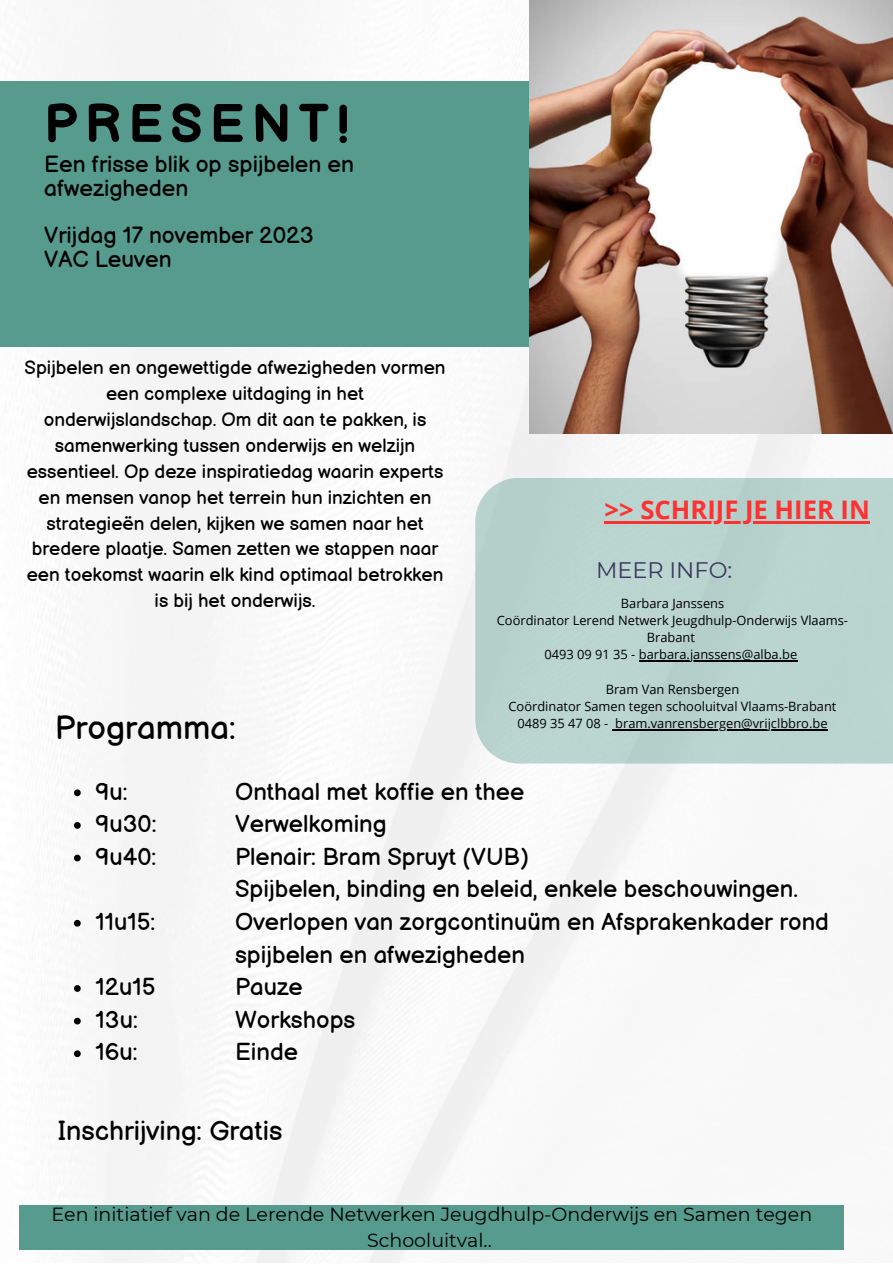
<style>
.page{position:relative;width:893px;height:1264px;background:#fff}
.page>*{position:absolute;margin:0;border:0;box-sizing:border-box;transform-origin:0 0}
.t1{font:700 52.8px "Balsamiq Sans";letter-spacing:.14em;color:#000}
.t2{font:33px "Balsamiq Sans";color:#000}
.t3{font:27px "Balsamiq Sans";color:#000}
.t4{font:700 25.65px "Open Sans";color:#ff3131}
.t5{font:24px/32.5px "Balsamiq Sans";color:#000}
.t6{font:22.8px/23.5px "Balsamiq Sans";color:#000}
.t7{font:22.35px "Montserrat";color:#3b365f}
.t8{font:19.05px/25.8px "Montserrat";color:#000;text-align:center}
.t9{font:18.9px/25.8px "Balsamiq Sans";color:#000;text-align:center}
.t10{font:12.9px/17.1px "Open Sans";color:#000;text-align:center}
</style>
<div class="page">
<img style="left:17px;top:0;width:875px;height:1262px">
<div style="left:0;top:81px;width:613px;height:266px;background:#579b8e"></div>
<img style="left:529px;top:0;width:363px;height:433px">
<div style="left:475px;top:478px;width:417px;height:285px;background:#bad4cf"></div>
<svg style="left:74px;top:789px;width:7px;height:7px"></svg>
<svg style="left:74px;top:822px;width:7px;height:6px"></svg>
<svg style="left:74px;top:854px;width:7px;height:7px"></svg>
<svg style="left:74px;top:919px;width:7px;height:7px"></svg>
<svg style="left:74px;top:985px;width:7px;height:6px"></svg>
<svg style="left:74px;top:1017px;width:7px;height:7px"></svg>
<svg style="left:74px;top:1050px;width:7px;height:7px"></svg>
<div style="left:20px;top:1204px;width:824px;height:45px;background:#579b8e"></div>
<hr style="left:604px;top:521px;width:265px;height:3px;background:#ff3131">
<hr style="left:639px;top:660px;width:158px;height:1px;background:#000">
<hr style="left:615px;top:729px;width:212px;height:1px;background:#000">
<p class="t1" style="left:44px;top:94px;width:307px">PRESENT!</p>
<p class="t6" style="left:44px;top:154px;width:311px">Een frisse blik op spijbelen en afwezigheden</p>
<p class="t6" style="left:44px;top:224px;width:271px">Vrijdag 17 november 2023</p>
<p class="t6" style="left:44px;top:248px;width:129px">VAC Leuven</p>
<p class="t9" style="left:25px;top:356px;width:422px">Spijbelen en ongewettigde afwezigheden vormen een complexe uitdaging in het onderwijslandschap. Om dit aan te pakken, is samenwerking tussen onderwijs en welzijn essentieel. Op deze inspiratiedag waarin experts en mensen vanop het terrein hun inzichten en strategieën delen, kijken we samen naar het bredere plaatje. Samen zetten we stappen naar een toekomst waarin elk kind optimaal betrokken is bij het onderwijs.</p>
<p class="t4" style="left:604px;top:492px;width:267px">&gt;&gt; SCHRIJF JE HIER IN</p>
<p class="t7" style="left:596px;top:556px;width:138px">MEER INFO:</p>
<p class="t10" style="left:620px;top:594px;width:105px">Barbara Janssens</p>
<p class="t10" style="left:496px;top:611px;width:353px">Coördinator Lerend Netwerk Jeugdhulp-Onderwijs Vlaams-<br>Brabant</p>
<p class="t10" style="left:544px;top:646px;width:254px">0493 09 91 35 - barbara.janssens@alba.be</p>
<p class="t10" style="left:605px;top:680px;width:135px">Bram Van Rensbergen</p>
<p class="t10" style="left:508px;top:697px;width:329px">Coördinator Samen tegen schooluitval Vlaams-Brabant</p>
<p class="t10" style="left:517px;top:714px;width:311px">0489 35 47 08 - bram.vanrensbergen@vrijclbbro.be</p>
<p class="t2" style="left:55px;top:709px;width:182px">Programma:</p>
<p class="t5" style="left:96px;top:776px;width:34px">9u:</p>
<p class="t5" style="left:96px;top:808px;width:62px">9u30:</p>
<p class="t5" style="left:96px;top:841px;width:62px">9u40:</p>
<p class="t5" style="left:235px;top:776px;width:290px">Onthaal met koffie en thee</p>
<p class="t5" style="left:235px;top:808px;width:153px">Verwelkoming</p>
<p class="t5" style="left:235px;top:841px;width:295px">Plenair: Bram Spruyt (VUB)</p>
<p class="t5" style="left:235px;top:873px;width:564px">Spijbelen, binding en beleid, enkele beschouwingen.</p>
<p class="t5" style="left:235px;top:906px;width:595px">Overlopen van zorgcontinuüm en Afsprakenkader rond spijbelen en afwezigheden</p>
<p class="t5" style="left:235px;top:971px;width:69px">Pauze</p>
<p class="t5" style="left:235px;top:1004px;width:122px">Workshops</p>
<p class="t5" style="left:235px;top:1036px;width:64px">Einde</p>
<p class="t5" style="left:96px;top:906px;width:61px">11u15:</p>
<p class="t5" style="left:96px;top:971px;width:61px">12u15</p>
<p class="t5" style="left:96px;top:1004px;width:44px">13u:</p>
<p class="t5" style="left:96px;top:1036px;width:44px">16u:</p>
<p class="t3" style="left:58px;top:1115px;width:226px">Inschrijving: Gratis</p>
<p class="t8" style="left:51px;top:1201px;width:762px">Een initiatief van de Lerende Netwerken Jeugdhulp-Onderwijs en Samen tegen<br>Schooluitval..</p>
</div>
